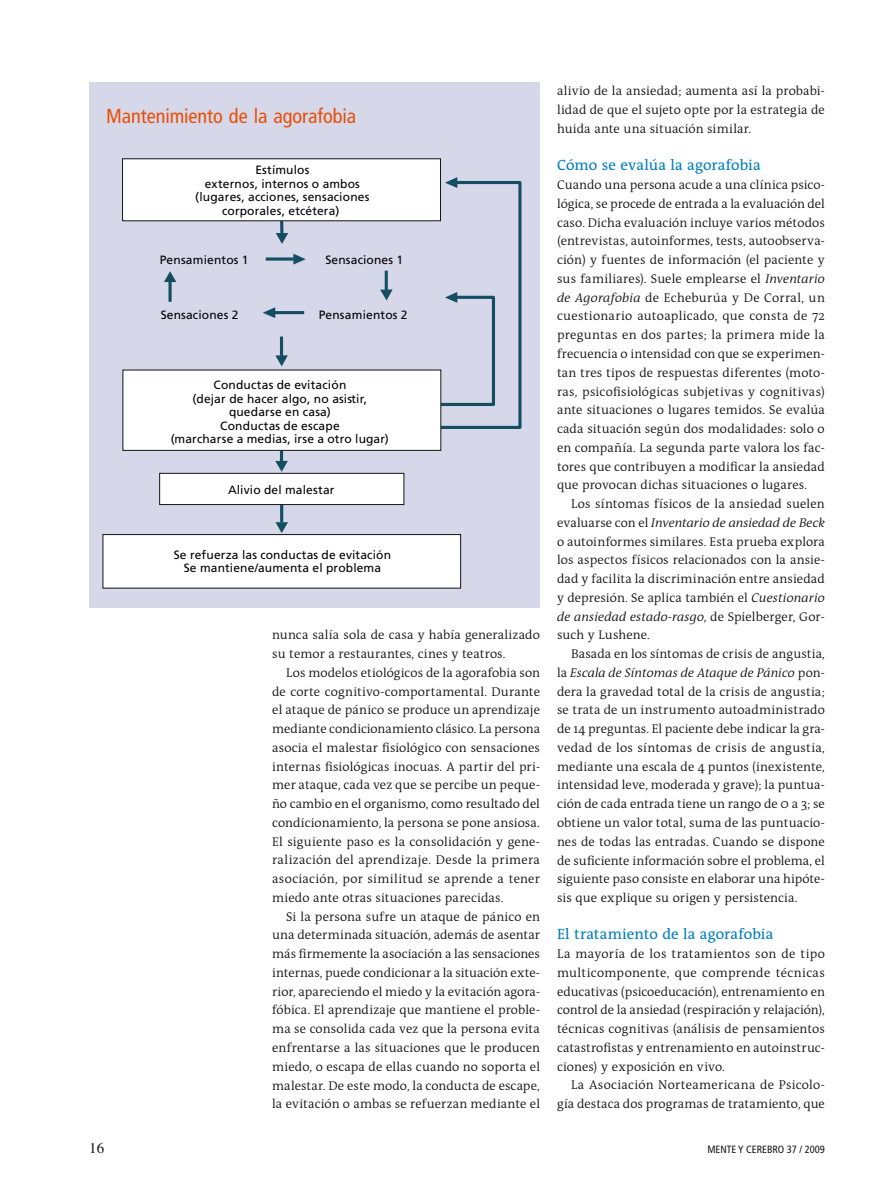
<style>
.page{position:relative;width:893px;height:1191px;background:#fff}
.page>*{position:absolute;margin:0;border:0;box-sizing:border-box;transform-origin:0 0}
.t1{font:condensed 20.25px "Frutiger LT Std";color:#ea4f06}
.t2{font:15px "The Antiqua B5";letter-spacing:.01em;color:#007dbc}
.t3{font:15px "Times";color:#131413}
.t4{font:300 12.75px/18.8px "The Antiqua B4";letter-spacing:.01em;color:#131413;text-align:justify}
.t5{font:italic 300 12.75px "The Antiqua B4 i";letter-spacing:.005em;color:#131413}
.t6{font:12px/13.5px "Frutiger LT Std";letter-spacing:.015em;color:#000;text-align:center}
.t7{font:condensed 10.5px "Frutiger LT Std";color:#131413}
.s1{font-family:"The Antiqua B4 i";font-style:italic}
.s2{font-family:"The Antiqua B4";font-style:normal}
</style>
<div class="page">
<div style="left:89px;top:82px;width:451px;height:525px;background:#d6d7e9"></div>
<svg style="left:276px;top:221px;width:12px;height:23px"></svg>
<hr style="left:280px;top:336px;width:3px;height:20px;background:#144e61">
<svg style="left:275px;top:355px;width:13px;height:11px"></svg>
<svg style="left:266px;top:257px;width:27px;height:4px"></svg>
<svg style="left:293px;top:254px;width:13px;height:10px"></svg>
<hr style="left:275px;top:311px;width:29px;height:3px;background:#144e61">
<svg style="left:263px;top:307px;width:12px;height:11px"></svg>
<hr style="left:385px;top:271px;width:3px;height:19px;background:#144e61">
<svg style="left:380px;top:289px;width:13px;height:11px"></svg>
<hr style="left:169px;top:282px;width:3px;height:20px;background:#144e61">
<svg style="left:164px;top:271px;width:12px;height:11px"></svg>
<svg style="left:275px;top:451px;width:13px;height:21px"></svg>
<svg style="left:430px;top:177px;width:92px;height:253px"></svg>
<hr style="left:280px;top:504px;width:3px;height:18px;background:#144e61">
<svg style="left:276px;top:522px;width:12px;height:11px"></svg>
<div style="left:123px;top:159px;width:317px;height:62px;background:#fff"></div>
<div style="left:123px;top:370px;width:318px;height:80px;background:#fff"></div>
<div style="left:122px;top:369px;width:319px;height:82px;border:1px solid #131413"></div>
<div style="left:160px;top:473px;width:244px;height:31px;background:#fff"></div>
<div style="left:159px;top:473px;width:245px;height:32px;border:1px solid #131413"></div>
<div style="left:103px;top:534px;width:358px;height:54px;background:#fff"></div>
<div style="left:102px;top:534px;width:359px;height:54px;border:1px solid #131413"></div>
<h1 class="t1" style="left:106px;top:106px;width:251px">Mantenimiento de la agorafobia</h1>
<p class="t6" style="left:195px;top:164px;width:176px">Estímulos<br>externos, internos o ambos (lugares, acciones, sensaciones corporales, etcétera)</p>
<p class="t6" style="left:160px;top:253px;width:90px">Pensamientos 1</p>
<p class="t6" style="left:325px;top:253px;width:79px">Sensaciones 1</p>
<p class="t6" style="left:161px;top:308px;width:79px">Sensaciones 2</p>
<p class="t6" style="left:319px;top:308px;width:90px">Pensamientos 2</p>
<p class="t6" style="left:171px;top:379px;width:220px">Conductas de evitación<br>(dejar de hacer algo, no asistir, quedarse en casa)<br>Conductas de escape<br>(marcharse a medias, irse a otro lugar)</p>
<p class="t6" style="left:228px;top:484px;width:108px">Alivio del malestar</p>
<p class="t6" style="left:174px;top:548px;width:219px">Se refuerza las conductas de evitación<br>Se mantiene/aumenta el problema</p>
<p class="t4" style="left:272px;top:626px;width:269px">nunca salía sola de casa y había generalizado su temor a restaurantes, cines y teatros.</p>
<p class="t4" style="left:272px;top:663px;width:269px;text-indent:14px">Los modelos etiológicos de la agorafobia son de corte cognitivo-comportamental. Durante el ataque de pánico se produce un aprendizaje mediante condicionamiento clásico. La persona asocia el malestar fisiológico con sensaciones internas fisiológicas inocuas. A partir del pri&shy;mer ataque, cada vez que se percibe un peque&shy;ño cambio en el organismo, como resultado del condicionamiento, la persona se pone ansiosa.<br>El siguiente paso es la consolidación y gene&shy;ralización del aprendizaje. Desde la primera asociación, por similitud se aprende a tener miedo ante otras situaciones parecidas.</p>
<p class="t4" style="left:272px;top:907px;width:269px;text-indent:14px">Si la persona sufre un ataque de pánico en una determinada situación, además de asentar más firmemente la asociación a las sensaciones internas, puede condicionar a la situación exte&shy;rior, apareciendo el miedo y la evitación agora&shy;fóbica. El aprendizaje que mantiene el proble&shy;ma se consolida cada vez que la persona evita enfrentarse a las situaciones que le producen miedo, o escapa de ellas cuando no soporta el malestar. De este modo, la conducta de escape, la evitación o ambas se refuerzan mediante el</p>
<p class="t4" style="left:557px;top:82px;width:269px">alivio de la ansiedad; aumenta así la probabi&shy;lidad de que el sujeto opte por la estrategia de huida ante una situación similar.</p>
<p class="t2" style="left:557px;top:158px;width:205px">Cómo se evalúa la agorafobia</p>
<p class="t4" style="left:557px;top:176px;width:269px">Cuando una persona acude a una clínica psico&shy;lógica, se procede de entrada a la evaluación del caso. Dicha evaluación incluye varios métodos (entrevistas, autoinformes, tests, autoobserva&shy;ción) y fuentes de información (el paciente y sus familiares). Suele emplearse el <span class="s1">Inventario de Agorafobia</span> de Echeburúa y De Corral, un cuestionario autoaplicado, que consta de 72 preguntas en dos partes; la primera mide la frecuencia o intensidad con que se experimen&shy;tan tres tipos de respuestas diferentes (moto&shy;ras, psicofisiológicas subjetivas y cognitivas) ante situaciones o lugares temidos. Se evalúa cada situación según dos modalidades: solo o en compañía. La segunda parte valora los fac&shy;tores que contribuyen a modificar la ansiedad que provocan dichas situaciones o lugares.</p>
<p class="t4" style="left:571px;top:495px;width:255px">Los síntomas físicos de la ansiedad suelen</p>
<p class="t5" style="left:557px;top:516px;width:269px"><span class="s2">evaluarse con el</span> Inventario de ansiedad de Beck</p>
<p class="t4" style="left:557px;top:532px;width:269px">o autoinformes similares. Esta prueba explora los aspectos físicos relacionados con la ansie&shy;dad y facilita la discriminación entre ansiedad y depresión. Se aplica también el <span class="s1">Cuestionario</span></p>
<p class="t5" style="left:557px;top:610px;width:269px">de ansiedad estado-rasgo<span class="s2">, de Spielberger, Gor-</span></p>
<p class="t4" style="left:571px;top:626px;width:255px;text-indent:-14px">such y Lushene.<br>Basada en los síntomas de crisis de angustia,</p>
<p class="t5" style="left:557px;top:666px;width:269px"><span class="s2">la</span> Escala de Síntomas de Ataque de Pánico <span class="s2">pon-</span></p>
<p class="t4" style="left:557px;top:682px;width:269px">dera la gravedad total de la crisis de angustia; se trata de un instrumento autoadministrado de 14 preguntas. El paciente debe indicar la gra&shy;vedad de los síntomas de crisis de angustia, mediante una escala de 4 puntos (inexistente, intensidad leve, moderada y grave); la puntua&shy;ción de cada entrada tiene un rango de 0 a 3; se obtiene un valor total, suma de las puntuacio&shy;nes de todas las entradas. Cuando se dispone de suficiente información sobre el problema, el siguiente paso consiste en elaborar una hipóte&shy;sis que explique su origen y persistencia.</p>
<p class="t2" style="left:557px;top:926px;width:218px">El tratamiento de la agorafobia</p>
<p class="t4" style="left:557px;top:945px;width:269px">La mayoría de los tratamientos son de tipo multicomponente, que comprende técnicas educativas (psicoeducación), entrenamiento en control de la ansiedad (respiración y relajación), técnicas cognitivas (análisis de pensamientos catastrofistas y entrenamiento en autoinstruc&shy;ciones) y exposición en vivo.</p>
<p class="t4" style="left:557px;top:1076px;width:269px;text-align:right">La Asociación Norteamericana de Psicolo&shy;gía destaca dos programas de tratamiento, que</p>
<p class="t3" style="left:89px;top:1142px;width:16px">16</p>
<p class="t7" style="left:707px;top:1144px;width:119px">MENTE Y CEREBRO 37 / 2009</p>
</div>
